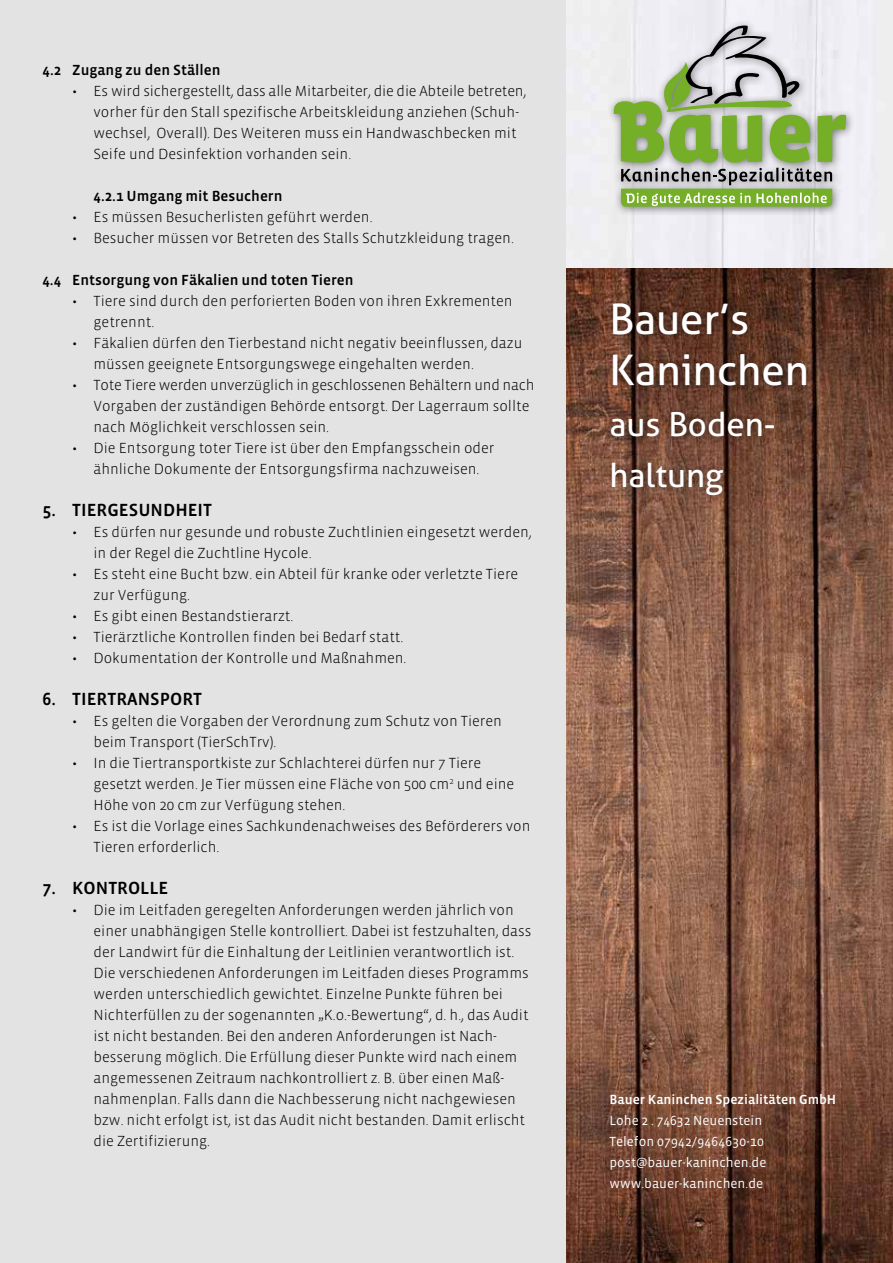
<style>
.page{position:relative;width:893px;height:1263px;background:#fff}
.page>*{position:absolute;margin:0;border:0;box-sizing:border-box;transform-origin:0 0}
.t1{font:42px/51px "Aller";color:#fff}
.t2{font:33px/51px "Aller";color:#fff}
.t3{font:18px "Vista Sans Med";color:#000}
.t4{font:300 15px/21px "Vista Sans";color:#000}
.t5{font:15px "Vista Sans Med";color:#000}
.t6{font:13.5px/21px "Vista Sans";color:#fff}
.t7{font:13.5px "Vista Sans Med";color:#fff}
</style>
<div class="page">
<div style="left:0;top:0;width:567px;height:1263px;background:#e3e3e3"></div>
<img style="left:567px;top:0;width:326px;height:1263px">
<div style="left:604px;top:295px;width:212px;height:209px;background:#000;opacity:.5"></div>
<div style="left:607px;top:18px;width:249px;height:199px;background:#000;opacity:.5"></div>
<svg style="left:614px;top:24px;width:232px;height:183px;background:#b4c4a1"></svg>
<p class="t5" style="left:43px;top:62px;width:180px">4.2 Zugang zu den Ställen</p>
<p class="t4" style="left:94px;top:81px;width:434px;text-indent:-21px">• Es wird sichergestellt, dass alle Mitarbeiter, die die Abteile betreten, vorher für den Stall spezifische Arbeitskleidung anziehen (Schuh&shy;wechsel, Overall). Des Weiteren muss ein Handwaschbecken mit Seife und Desinfektion vorhanden sein.</p>
<p class="t5" style="left:94px;top:188px;width:191px">4.2.1 Umgang mit Besuchern</p>
<p class="t4" style="left:72px;top:207px;width:302px">• Es müssen Besucherlisten geführt werden.</p>
<p class="t4" style="left:72px;top:228px;width:443px">• Besucher müssen vor Betreten des Stalls Schutzkleidung tragen.</p>
<p class="t5" style="left:42px;top:272px;width:313px">4.4 Entsorgung von Fäkalien und toten Tieren</p>
<p class="t4" style="left:93px;top:291px;width:421px;text-indent:-21px">• Tiere sind durch den perforierten Boden von ihren Exkrementen getrennt.</p>
<p class="t4" style="left:93px;top:333px;width:430px;text-indent:-21px">• Fäkalien dürfen den Tierbestand nicht negativ beeinflussen, dazu müssen geeignete Entsorgungswege eingehalten werden.</p>
<p class="t4" style="left:93px;top:375px;width:443px;text-indent:-21px">• Tote Tiere werden unverzüglich in geschlossenen Behältern und nach<br>Vorgaben der zuständigen Behörde entsorgt. Der Lagerraum sollte nach Möglichkeit verschlossen sein.</p>
<p class="t4" style="left:72px;top:438px;width:424px;text-align:center">• Die Entsorgung toter Tiere ist über den Empfangsschein oder ähnliche Dokumente der Entsorgungsfirma nachzuweisen.</p>
<p class="t3" style="left:43px;top:501px;width:171px">5. TIERGESUNDHEIT</p>
<p class="t4" style="left:94px;top:522px;width:440px;text-indent:-21px">• Es dürfen nur gesunde und robuste Zuchtlinien eingesetzt werden, in der Regel die Zuchtline Hycole.</p>
<p class="t4" style="left:94px;top:564px;width:426px;text-indent:-21px">• Es steht eine Bucht bzw. ein Abteil für kranke oder verletzte Tiere zur Verfügung.</p>
<p class="t4" style="left:72px;top:606px;width:223px">• Es gibt einen Bestandstierarzt.</p>
<p class="t4" style="left:72px;top:627px;width:333px">• Tierärztliche Kontrollen finden bei Bedarf statt.</p>
<p class="t4" style="left:72px;top:648px;width:336px">• Dokumentation der Kontrolle und Maßnahmen.</p>
<p class="t3" style="left:43px;top:690px;width:161px">6. TIERTRANSPORT</p>
<p class="t4" style="left:94px;top:711px;width:410px;text-indent:-21px">• Es gelten die Vorgaben der Verordnung zum Schutz von Tieren beim Transport (TierSchTrv).</p>
<p class="t4" style="left:94px;top:753px;width:422px;text-indent:-21px">• In die Tiertransportkiste zur Schlachterei dürfen nur 7 Tiere gesetzt werden. Je Tier müssen eine Fläche von 500 cm<sup>2</sup> und eine<br>Höhe von 20 cm zur Verfügung stehen.</p>
<p class="t4" style="left:94px;top:816px;width:438px;text-indent:-21px">• Es ist die Vorlage eines Sachkundenachweises des Beförderers von<br>Tieren erforderlich.</p>
<p class="t3" style="left:43px;top:879px;width:127px">7. KONTROLLE</p>
<p class="t4" style="left:94px;top:900px;width:439px;text-indent:-21px">• Die im Leitfaden geregelten Anforderungen werden jährlich von einer unabhängigen Stelle kontrolliert. Dabei ist festzuhalten, dass der Landwirt für die Einhaltung der Leitlinien verantwortlich ist.<br>Die verschiedenen Anforderungen im Leitfaden dieses Programms werden unterschiedlich gewichtet. Einzelne Punkte führen bei Nichterfüllen zu der sogenannten „K.o.-Bewertung“, d. h., das Audit ist nicht bestanden. Bei den anderen Anforderungen ist Nach&shy;besserung möglich. Die Erfüllung dieser Punkte wird nach einem angemessenen Zeitraum nachkontrolliert z. B. über einen Maß&shy;nahmenplan. Falls dann die Nachbesserung nicht nachgewiesen bzw. nicht erfolgt ist, ist das Audit nicht bestanden. Damit erlischt die Zertifizierung.</p>
<h1 class="t1" style="left:609px;top:293px;width:201px">Bauer’s<br>Kaninchen</h1>
<h2 class="t2" style="left:609px;top:398px;width:168px">aus Boden&shy;haltung</h2>
<p class="t7" style="left:609px;top:1093px;width:228px">Bauer Kaninchen Spezialitäten GmbH</p>
<p class="t6" style="left:609px;top:1110px;width:158px">Lohe 2 . 74632 Neuenstein<br>Telefon 07942/9464630-10 post@bauer-kaninchen.de www.bauer-kaninchen.de</p>
</div>
